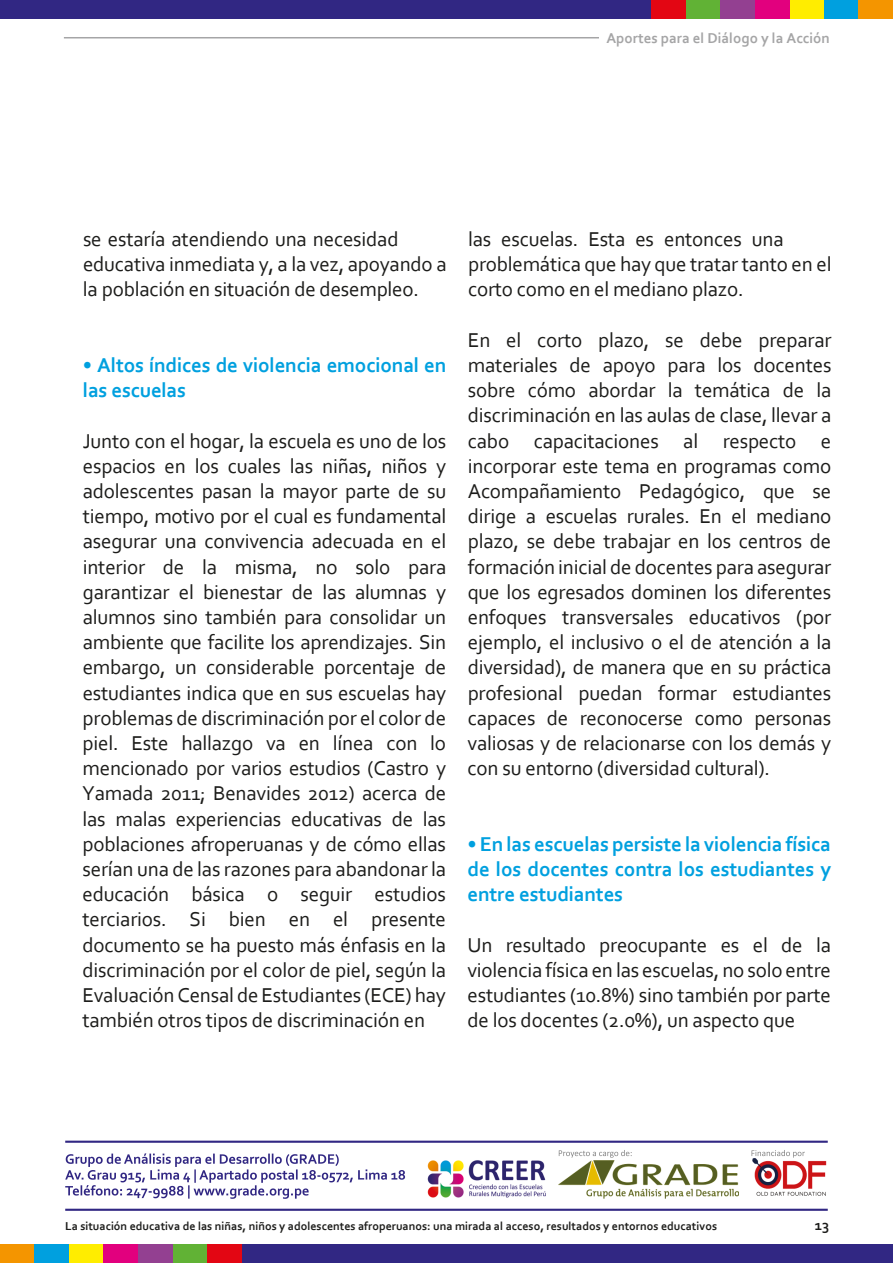
<style>
.page{position:relative;width:893px;height:1263px;background:#fff}
.page>*{position:absolute;margin:0;border:0;box-sizing:border-box;transform-origin:0 0}
.t1{font:21px/25.2px "Corbel";letter-spacing:-.01em;color:#1d1d1b;text-align:justify}
.t2{font:700 21px/25.2px "Corbel";letter-spacing:-.01em;color:#00a0df}
.t3{font:700 15px "Corbel";color:#a5a5a6}
.t4{font:700 15px "Corbel";color:#1d1d1b}
.t5{font:700 12px "Corbel";color:#1d1d1b}
</style>
<div class="page">
<img style="left:427px;top:1158px;width:400px;height:41px">
<svg style="left:558px;top:1150px;width:73px;height:8px"></svg>
<svg style="left:751px;top:1150px;width:53px;height:8px"></svg>
<img style="left:558px;top:1160px;width:180px;height:38px">
<svg style="left:65px;top:1153px;width:340px;height:46px"></svg>
<div style="left:0;top:1245px;width:34px;height:18px;background:#f49500"></div>
<div style="left:34px;top:1245px;width:35px;height:18px;background:#00a0df"></div>
<div style="left:69px;top:1245px;width:35px;height:18px;background:#ffed00"></div>
<div style="left:104px;top:1245px;width:34px;height:18px;background:#e2007e"></div>
<div style="left:138px;top:1245px;width:35px;height:18px;background:#934091"></div>
<div style="left:173px;top:1245px;width:34px;height:18px;background:#61b235"></div>
<div style="left:207px;top:1245px;width:35px;height:18px;background:#e30613"></div>
<div style="left:242px;top:1245px;width:650px;height:18px;background:#312783"></div>
<hr style="left:65px;top:1141px;width:762px;height:2px;background:#312783">
<hr style="left:65px;top:1209px;width:762px;height:2px;background:#312783">
<div style="left:823px;top:0;width:35px;height:19px;background:#00a0df"></div>
<div style="left:789px;top:0;width:34px;height:19px;background:#ffed00"></div>
<div style="left:754px;top:0;width:35px;height:19px;background:#e2007e"></div>
<div style="left:720px;top:0;width:34px;height:19px;background:#934091"></div>
<div style="left:685px;top:0;width:35px;height:19px;background:#61b235"></div>
<div style="left:650px;top:0;width:35px;height:19px;background:#e30613"></div>
<div style="left:0;top:0;width:650px;height:19px;background:#312783"></div>
<hr style="left:64px;top:37px;width:535px;height:1px;background:#a5a5a6">
<div style="left:858px;top:0;width:34px;height:19px;background:#f49500"></div>
<p class="t3" style="left:606px;top:29px;width:225px">Aportes para el Diálogo y la Acción</p>
<p class="t1" style="left:83px;top:226px;width:365px;text-align:left">se estaría atendiendo una necesidad educativa inmediata y, a la vez, apoyando a la población en situación de desempleo.</p>
<p class="t2" style="left:83px;top:352px;width:365px">• Altos índices de violencia emocional en las escuelas</p>
<p class="t1" style="left:82px;top:428px;width:365px">Junto con el hogar, la escuela es uno de los espacios en los cuales las niñas, niños y adolescentes pasan la mayor parte de su tiempo, motivo por el cual es fundamental asegurar una convivencia adecuada en el interior de la misma, no solo para garantizar el bienestar de las alumnas y alumnos sino también para consolidar un ambiente que facilite los aprendizajes. Sin embargo, un considerable porcentaje de estudiantes indica que en sus escuelas hay problemas de discriminación por el color de piel. Este hallazgo va en línea con lo mencionado por varios estudios (Castro y Yamada 2011; Benavides 2012) acerca de las malas experiencias educativas de las poblaciones afroperuanas y de cómo ellas serían una de las razones para abandonar la educación básica o seguir estudios terciarios. Si bien en el presente documento se ha puesto más énfasis en la discriminación por el color de piel, según la Evaluación Censal de Estudiantes (ECE) hay también otros tipos de discriminación en</p>
<p class="t1" style="left:468px;top:226px;width:365px;text-align:left">las escuelas. Esta es entonces una problemática que hay que tratar tanto en el corto como en el mediano plazo.</p>
<p class="t1" style="left:467px;top:327px;width:365px">En el corto plazo, se debe preparar materiales de apoyo para los docentes sobre cómo abordar la temática de la discriminación en las aulas de clase, llevar a cabo capacitaciones al respecto e incorporar este tema en programas como Acompañamiento Pedagógico, que se dirige a escuelas rurales. En el mediano plazo, se debe trabajar en los centros de formación inicial de docentes para asegurar que los egresados dominen los diferentes enfoques transversales educativos (por ejemplo, el inclusivo o el de atención a la diversidad), de manera que en su práctica profesional puedan formar estudiantes capaces de reconocerse como personas valiosas y de relacionarse con los demás y con su entorno (diversidad cultural).</p>
<p class="t2" style="left:467px;top:831px;width:365px;text-align:justify">• En las escuelas persiste la violencia física de los docentes contra los estudiantes y entre estudiantes</p>
<p class="t1" style="left:467px;top:932px;width:365px">Un resultado preocupante es el de la violencia física en las escuelas, no solo entre estudiantes (10.8%) sino también por parte de los docentes (2.0%), un aspecto que</p>
<p class="t5" style="left:65px;top:1218px;width:653px">La situación educativa de las niñas, niños y adolescentes afroperuanos: una mirada al acceso, resultados y entornos educativos</p>
<p class="t4" style="left:814px;top:1215px;width:16px">13</p>
</div>
